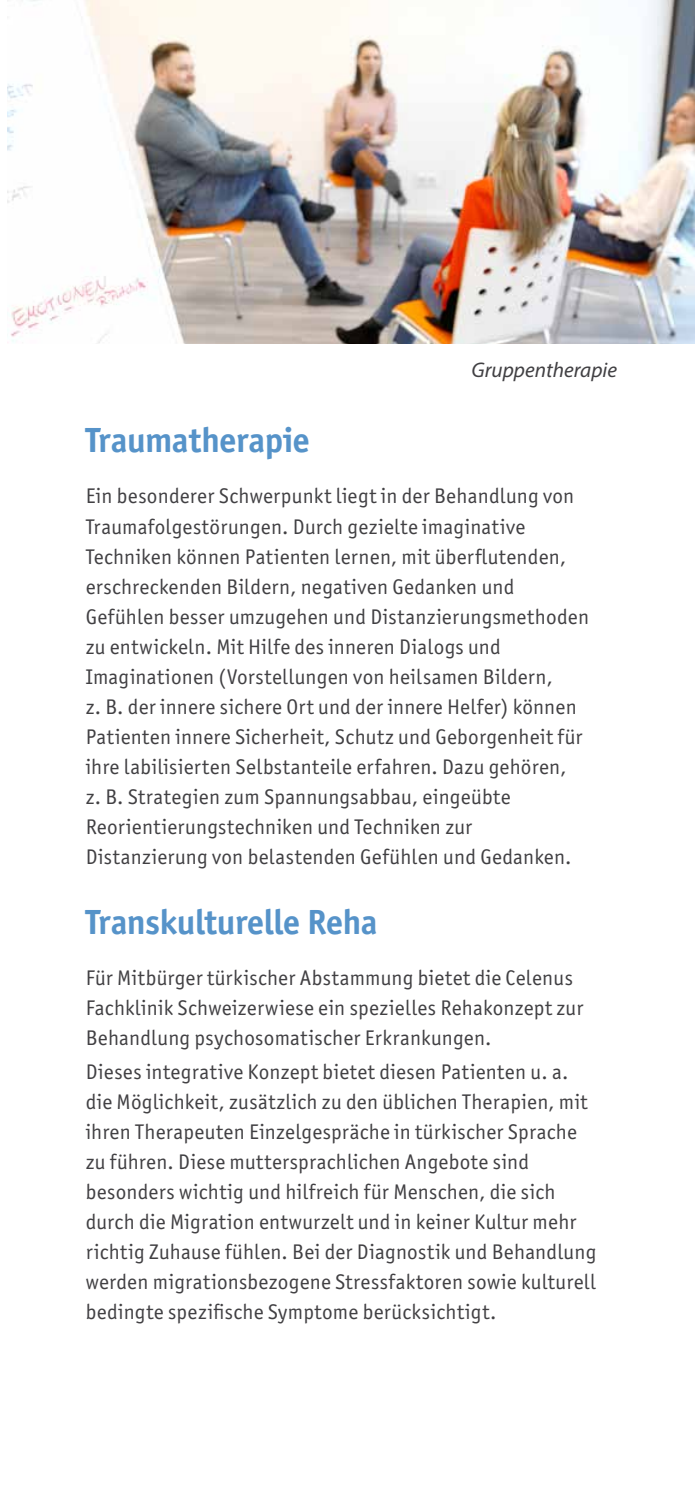
<style>
.page{position:relative;width:695px;height:1489px;background:#fff}
.page>*{position:absolute;margin:0;border:0;box-sizing:border-box;transform-origin:0 0}
.t1{font:700 35px "Officina Sans ITC Pro";letter-spacing:-.01em;color:#5693c9}
.t2{font:21.25px/30px "Officina Sans ITC Pro";letter-spacing:.015em;color:#414043}
.t3{font:italic 21.25px "Myriad Pro";color:#414043}
</style>
<div class="page">
<img style="left:7px;top:0;width:687px;height:344px">
<p class="t3" style="left:471px;top:356px;width:147px">Gruppentherapie</p>
<h1 class="t1" style="left:86px;top:418px;width:225px">Traumatherapie</h1>
<p class="t2" style="left:86px;top:481px;width:504px">Ein besonderer Schwerpunkt liegt in der Behandlung von Traumafolgestörungen. Durch gezielte imaginative Techniken können Patienten lernen, mit überflutenden, erschreckenden Bildern, negativen Gedanken und Gefühlen besser umzugehen und Distanzierungsmethoden zu entwickeln. Mit Hilfe des inneren Dialogs und Imaginationen (Vorstellungen von heilsamen Bildern,<br>z. B. der innere sichere Ort und der innere Helfer) können Patienten innere Sicherheit, Schutz und Geborgenheit für ihre labilisierten Selbstanteile erfahren. Dazu gehören,<br>z. B. Strategien zum Spannungsabbau, eingeübte Reorientierungstechniken und Techniken zur Distanzierung von belastenden Gefühlen und Gedanken.</p>
<h1 class="t1" style="left:86px;top:900px;width:293px">Transkulturelle Reha</h1>
<p class="t2" style="left:86px;top:963px;width:499px">Für Mitbürger türkischer Abstammung bietet die Celenus<br>Fachklinik Schweizerwiese ein spezielles Rehakonzept zur<br>Behandlung psychosomatischer Erkrankungen.</p>
<p class="t2" style="left:86px;top:1056px;width:512px">Dieses integrative Konzept bietet diesen Patienten u. a. die Möglichkeit, zusätzlich zu den üblichen Therapien, mit ihren Therapeuten Einzelgespräche in türkischer Sprache zu führen. Diese muttersprachlichen Angebote sind besonders wichtig und hilfreich für Menschen, die sich durch die Migration entwurzelt und in keiner Kultur mehr richtig Zuhause fühlen. Bei der Diagnostik und Behandlung werden migrationsbezogene Stressfaktoren sowie kulturell bedingte spezifische Symptome berücksichtigt.</p>
</div>
